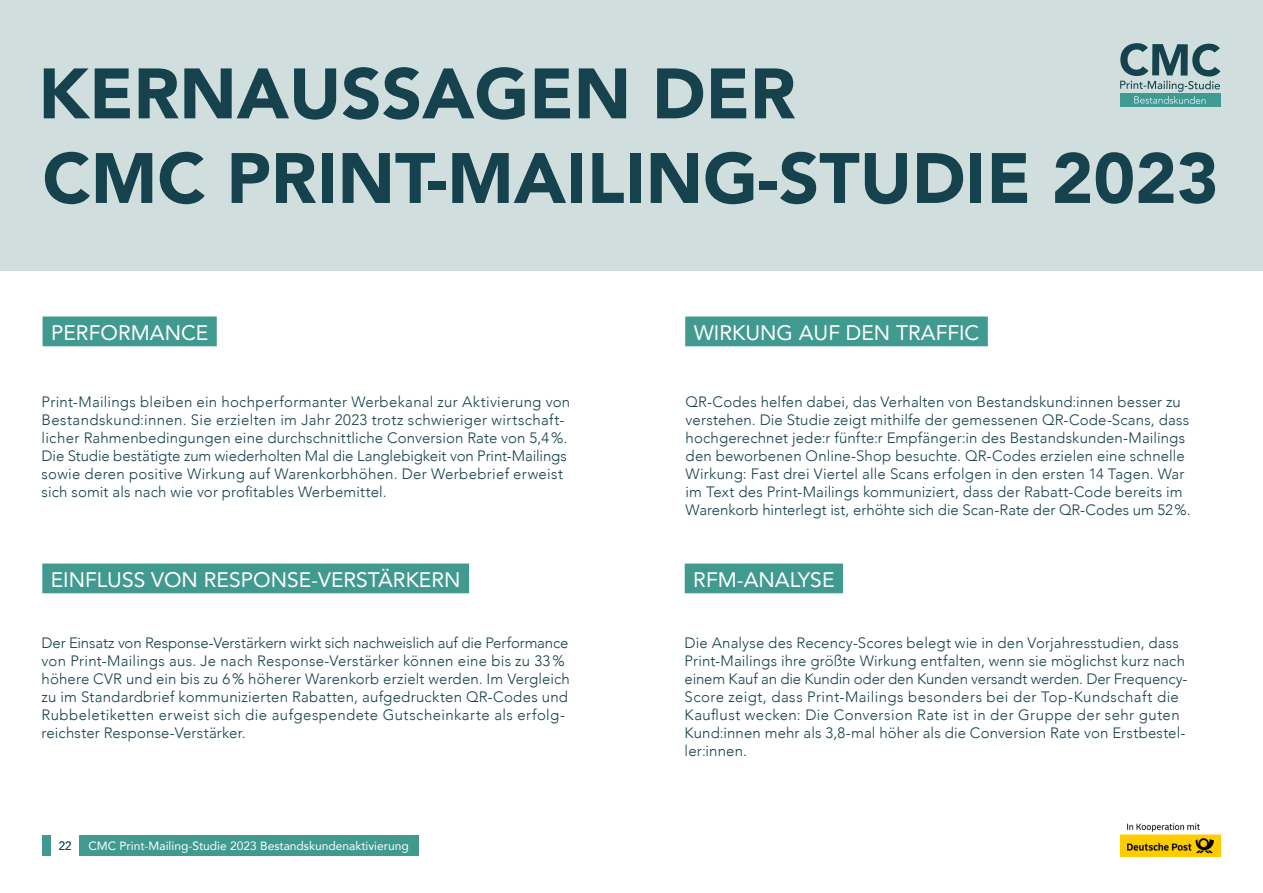
<style>
.page{position:relative;width:1263px;height:893px;background:#fff}
.page>*{position:absolute;margin:0;border:0;box-sizing:border-box;transform-origin:0 0}
.t1{font:900 70.5px/84.6px "Avenir";color:#16424e}
.t2{font:21px "Avenir";color:#fff}
.t3{font:300 15px/18px "Avenir";letter-spacing:.01em;color:#16424e}
.t4{font:12px "Avenir";color:#fff}
.t5{font:300 12px "Avenir";color:#16424e}
</style>
<div class="page">
<img style="left:1120px;top:823px;width:100px;height:33px">
<div style="left:0;top:0;width:1263px;height:271px;background:#d0dfdd"></div>
<div style="left:43px;top:317px;width:174px;height:29px;background:#419a90"></div>
<div style="left:685px;top:317px;width:303px;height:29px;background:#419a90"></div>
<div style="left:42px;top:563px;width:427px;height:30px;background:#419a90"></div>
<div style="left:79px;top:835px;width:340px;height:21px;background:#419a90"></div>
<div style="left:43px;top:835px;width:8px;height:21px;background:#419a90"></div>
<div style="left:685px;top:563px;width:158px;height:30px;background:#419a90"></div>
<div style="left:1120px;top:93px;width:100px;height:14px;background:#3f9a91"></div>
<svg style="left:1120px;top:43px;width:100px;height:61px"></svg>
<h1 class="t1" style="left:38px;top:50px;width:1182px">KERNAUSSAGEN DER<br>CMC PRINT-MAILING-STUDIE 2023</h1>
<h2 class="t2" style="left:51px;top:316px;width:159px">PERFORMANCE</h2>
<h2 class="t2" style="left:694px;top:316px;width:287px">WIRKUNG AUF DEN TRAFFIC</h2>
<p class="t3" style="left:42px;top:392px;width:530px">Print-Mailings bleiben ein hochperformanter Werbekanal zur Aktivierung von Bestandskund:innen. Sie erzielten im Jahr 2023 trotz schwieriger wirtschaft&shy;licher Rahmenbedingungen eine durchschnittliche Conversion Rate von 5,4%.<br>Die Studie bestätigte zum wiederholten Mal die Langlebigkeit von Print-Mailings sowie deren positive Wirkung auf Warenkorbhöhen. Der Werbebrief erweist sich somit als nach wie vor profitables Werbemittel.</p>
<p class="t3" style="left:686px;top:392px;width:507px">QR-Codes helfen dabei, das Verhalten von Bestandskund:innen besser zu verstehen. Die Studie zeigt mithilfe der gemessenen QR-Code-Scans, dass hochgerechnet jede:r fünfte:r Empfänger:in des Bestandskunden-Mailings den beworbenen Online-Shop besuchte. QR-Codes erzielen eine schnelle Wirkung: Fast drei Viertel alle Scans erfolgen in den ersten 14 Tagen. War im Text des Print-Mailings kommuniziert, dass der Rabatt-Code bereits im Warenkorb hinterlegt ist, erhöhte sich die Scan-Rate der QR-Codes um 52%.</p>
<h2 class="t2" style="left:51px;top:563px;width:411px">EINFLUSS VON RESPONSE-VERSTÄRKERN</h2>
<h2 class="t2" style="left:693px;top:563px;width:143px">RFM-ANALYSE</h2>
<p class="t3" style="left:42px;top:633px;width:530px">Der Einsatz von Response-Verstärkern wirkt sich nachweislich auf die Performance von Print-Mailings aus. Je nach Response-Verstärker können eine bis zu 33 % höhere CVR und ein bis zu 6% höherer Warenkorb erzielt werden. Im Vergleich zu im Standardbrief kommunizierten Rabatten, aufgedruckten QR-Codes und Rubbeletiketten erweist sich die aufgespendete Gutscheinkarte als erfolg&shy;reichster Response-Verstärker.</p>
<p class="t3" style="left:685px;top:633px;width:504px">Die Analyse des Recency-Scores belegt wie in den Vorjahresstudien, dass Print-Mailings ihre größte Wirkung entfalten, wenn sie möglichst kurz nach einem Kauf an die Kundin oder den Kunden versandt werden. Der Frequency-Score zeigt, dass Print-Mailings besonders bei der Top-Kundschaft die Kauflust wecken: Die Conversion Rate ist in der Gruppe der sehr guten Kund:innen mehr als 3,8-mal höher als die Conversion Rate von Erstbestel&shy;ler:innen.</p>
<p class="t5" style="left:59px;top:839px;width:14px">22</p>
<p class="t4" style="left:88px;top:836px;width:322px">CMC Print-Mailing-Studie 2023 Bestandskundenaktivierung</p>
</div>
